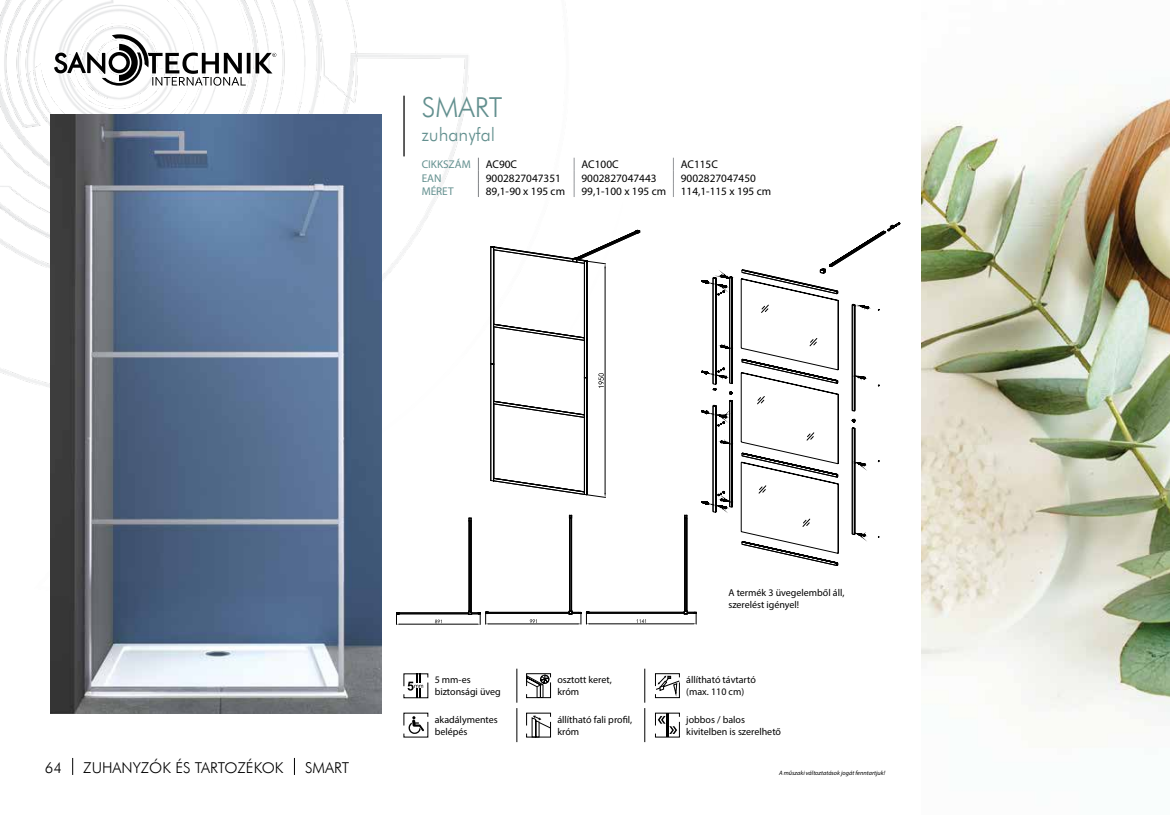
<style>
.page{position:relative;width:1170px;height:815px;background:#fff}
.page>*{position:absolute;margin:0;border:0;box-sizing:border-box;transform-origin:0 0}
.t1{font:27.5px "Futura Lt HU Light";color:#63908f}
.t2{font:18.75px "Futura Lt HU Light";color:#63908f}
.t3{font:15px "Futura Lt HU Light";color:#000}
.t4{font:11.25px "Myriad Pro";color:#000}
.t5{font:11.25px "Myriad Pro";color:#63908f}
.t6{font:10px/12px "Myriad Pro";color:#000}
.t7{font:italic 6.25px "Myriad Pro";color:#000}
</style>
<div class="page">
<img style="left:0;top:0;width:641px;height:594px">
<svg style="left:72px;top:758px;width:1px;height:17px"></svg>
<svg style="left:294px;top:758px;width:1px;height:17px"></svg>
<svg style="left:53px;top:33px;width:224px;height:54px"></svg>
<img style="left:50px;top:115px;width:331px;height:599px">
<hr style="left:403px;top:96px;width:1px;height:60px;background:#000">
<svg style="left:478px;top:158px;width:1px;height:39px"></svg>
<svg style="left:573px;top:158px;width:1px;height:39px"></svg>
<svg style="left:673px;top:158px;width:1px;height:39px"></svg>
<svg style="left:655px;top:713px;width:25px;height:25px"></svg>
<svg style="left:526px;top:673px;width:25px;height:25px"></svg>
<svg style="left:403px;top:673px;width:25px;height:25px"></svg>
<svg style="left:526px;top:713px;width:25px;height:25px"></svg>
<svg style="left:655px;top:673px;width:25px;height:25px"></svg>
<hr style="left:516px;top:708px;width:1px;height:34px;background:#000">
<hr style="left:516px;top:669px;width:1px;height:34px;background:#000">
<hr style="left:644px;top:708px;width:1px;height:34px;background:#000">
<hr style="left:644px;top:669px;width:1px;height:34px;background:#000">
<svg style="left:403px;top:713px;width:25px;height:25px"></svg>
<svg style="left:701px;top:223px;width:198px;height:343px"></svg>
<hr style="left:586px;top:261px;width:1px;height:117px;background:#000">
<hr style="left:584px;top:261px;width:1px;height:117px;background:#000">
<hr style="left:587px;top:261px;width:1px;height:117px;background:#000">
<hr style="left:490px;top:247px;width:1px;height:116px;background:#000">
<hr style="left:490px;top:364px;width:1px;height:116px;background:#000">
<svg style="left:493px;top:324px;width:93px;height:17px"></svg>
<hr style="left:493px;top:364px;width:1px;height:37px;background:#000">
<hr style="left:493px;top:327px;width:1px;height:37px;background:#000">
<hr style="left:493px;top:250px;width:1px;height:74px;background:#000">
<hr style="left:605px;top:268px;width:1px;height:225px;background:#000">
<svg style="left:490px;top:230px;width:150px;height:38px"></svg>
<svg style="left:490px;top:373px;width:116px;height:125px"></svg>
<svg style="left:468px;top:518px;width:4px;height:4px"></svg>
<hr style="left:471px;top:521px;width:1px;height:90px;background:#000">
<hr style="left:470px;top:521px;width:1px;height:90px;background:#000">
<hr style="left:469px;top:521px;width:1px;height:90px;background:#000">
<hr style="left:399px;top:614px;width:69px;height:1px;background:#000">
<hr style="left:399px;top:613px;width:69px;height:1px;background:#000">
<hr style="left:399px;top:624px;width:78px;height:1px;background:#000">
<svg style="left:396px;top:612px;width:4px;height:13px"></svg>
<svg style="left:435px;top:620px;width:7px;height:3px"></svg>
<svg style="left:430px;top:516px;width:13px;height:10px"></svg>
<hr style="left:571px;top:518px;width:1px;height:92px;background:#000">
<hr style="left:569px;top:518px;width:1px;height:92px;background:#000">
<hr style="left:488px;top:613px;width:81px;height:1px;background:#000">
<hr style="left:488px;top:612px;width:81px;height:1px;background:#000">
<hr style="left:488px;top:624px;width:90px;height:1px;background:#000">
<svg style="left:468px;top:611px;width:21px;height:14px"></svg>
<svg style="left:529px;top:619px;width:8px;height:4px"></svg>
<svg style="left:525px;top:511px;width:13px;height:13px"></svg>
<hr style="left:686px;top:518px;width:1px;height:92px;background:#000">
<hr style="left:684px;top:518px;width:1px;height:92px;background:#000">
<hr style="left:589px;top:613px;width:95px;height:1px;background:#000">
<hr style="left:589px;top:612px;width:95px;height:1px;background:#000">
<hr style="left:589px;top:624px;width:104px;height:1px;background:#000">
<svg style="left:568px;top:610px;width:22px;height:14px"></svg>
<svg style="left:683px;top:610px;width:14px;height:14px"></svg>
<svg style="left:636px;top:619px;width:10px;height:4px"></svg>
<svg style="left:640px;top:511px;width:1px;height:13px"></svg>
<img style="left:921px;top:98px;width:248px;height:628px">
<h1 class="t1" style="left:421px;top:90px;width:82px">SMART</h1>
<h2 class="t2" style="left:421px;top:123px;width:75px">zuhanyfal</h2>
<p class="t5" style="left:421px;top:158px;width:51px">CIKKSZÁM</p>
<p class="t4" style="left:486px;top:158px;width:33px">AC90C</p>
<p class="t4" style="left:581px;top:158px;width:39px">AC100C</p>
<p class="t4" style="left:680px;top:158px;width:39px">AC115C</p>
<p class="t5" style="left:421px;top:171px;width:21px">EAN</p>
<p class="t4" style="left:486px;top:171px;width:77px">9002827047351</p>
<p class="t4" style="left:581px;top:171px;width:77px">9002827047443</p>
<p class="t4" style="left:680px;top:171px;width:77px">9002827047450</p>
<p class="t5" style="left:421px;top:184px;width:33px">MÉRET</p>
<p class="t4" style="left:486px;top:184px;width:81px">89,1-90 x 195 cm</p>
<p class="t4" style="left:581px;top:184px;width:86px">99,1-100 x 195 cm</p>
<p class="t4" style="left:680px;top:184px;width:92px">114,1-115 x 195 cm</p>
<h3 class="t3" style="left:45px;top:758px;width:19px">64</h3>
<h3 class="t3" style="left:83px;top:758px;width:202px">ZUHANYZÓK ÉS TARTOZÉKOK</h3>
<h3 class="t3" style="left:305px;top:758px;width:46px">SMART</h3>
<p class="t6" style="left:434px;top:674px;width:68px">5 mm-es biztonsági üveg</p>
<p class="t6" style="left:557px;top:674px;width:56px">osztott keret, króm</p>
<p class="t6" style="left:728px;top:587px;width:117px">A termék 3 üvegelemből áll, szerelést igényel!</p>
<p class="t6" style="left:686px;top:673px;width:71px">állítható távtartó (max. 110 cm)</p>
<p class="t6" style="left:434px;top:713px;width:65px">akadálymentes belépés</p>
<p class="t6" style="left:686px;top:713px;width:96px">jobbos / balos kivitelben is szerelhető</p>
<p class="t6" style="left:557px;top:714px;width:76px">állítható fali profil, króm</p>
<p class="t7" style="left:779px;top:769px;width:107px">A műszaki változtatások jogát fenntartjuk!</p>
</div>
